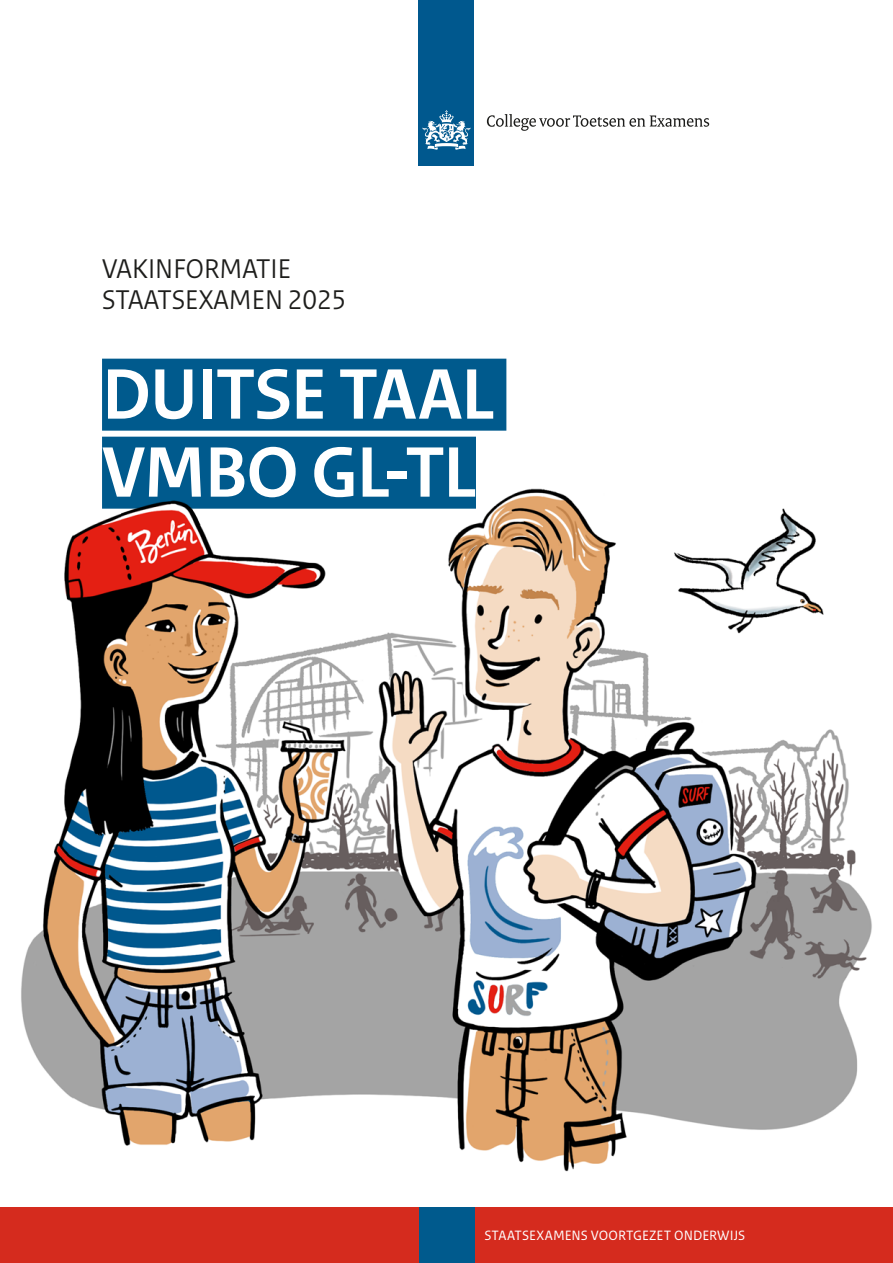
<style>
.page{position:relative;width:893px;height:1263px;background:#fff}
.page>*{position:absolute;margin:0;border:0;box-sizing:border-box;transform-origin:0 0}
.H1_titel{font:700 75px/78px "Rijksoverheid Sans Heading";letter-spacing:-.015em;color:#fff}
.P_subtitel{font:28.5px/31.5px "Rijksoverheid Sans Heading";color:#1d1d1b}
.t1{font:14.25px "Rijksoverheid Sans Text";letter-spacing:.005em;color:#fff}
</style>
<div class="page">
<img style="left:0;top:0;width:893px;height:1208px">
<div style="left:0;top:1208px;width:893px;height:55px;background:#d52b1e"></div>
<div style="left:419px;top:1208px;width:55px;height:55px;background:#005a8d"></div>
<div style="left:419px;top:0;width:55px;height:165px;background:#00588e"></div>
<svg style="left:423px;top:110px;width:47px;height:40px"></svg>
<svg style="left:487px;top:114px;width:222px;height:17px"></svg>
<div style="left:102px;top:359px;width:404px;height:72px;background:#005a8d"></div>
<div style="left:102px;top:437px;width:374px;height:72px;background:#005a8d"></div>
<img style="left:121px;top:500px;width:115px;height:24px">
<p class="P_subtitel" style="left:102px;top:253px;width:246px">VAKINFORMATIE<br>STAATSEXAMEN 2025</p>
<h1 class="H1_titel" style="left:102px;top:357px;width:394px">DUITSE TAAL<br>VMBO GL-TL</h1>
<p class="t1" style="left:484px;top:1227px;width:263px">STAATSEXAMENS VOORTGEZET ONDERWIJS</p>
</div>
